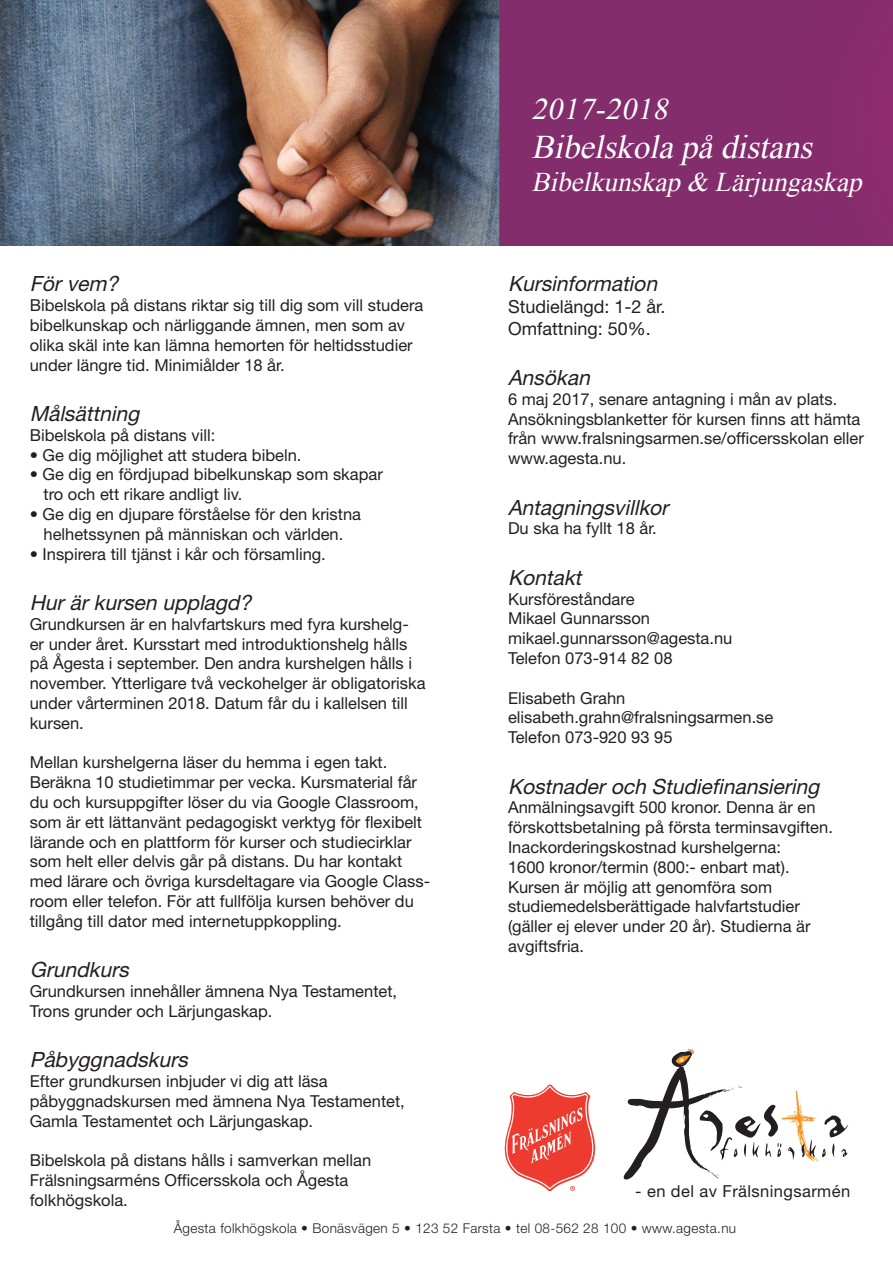
<style>
.page{position:relative;width:893px;height:1263px;background:#fff}
.page>*{position:absolute;margin:0;border:0;box-sizing:border-box;transform-origin:0 0}
.t1{font:italic 33px "Times New Roman";color:#fff}
.t2{font:italic 30px "Times New Roman";color:#fff}
.t3{font:italic 27px "Times New Roman";color:#fff}
.t4{font:italic 21px "Helvetica Neue LT Std";color:#231f20}
.t5{font:18px/21.6px "Helvetica Neue LT Std";color:#231f20}
.t6{font:16.5px/19.8px "Helvetica Neue LT Std";color:#231f20}
.t7{font:16.5px "Helvetica Neue LT Std";letter-spacing:.025em;color:#231f20}
.t8{font:300 13.5px "Helvetica Neue LT Std";letter-spacing:.025em;color:#231f20}
</style>
<div class="page">
<svg style="left:505px;top:1085px;width:90px;height:106px"></svg>
<svg style="left:624px;top:1049px;width:224px;height:131px"></svg>
<img style="left:0;top:0;width:893px;height:245px">
<p class="t4" style="left:30px;top:271px;width:95px">Förvem?</p>
<p class="t6" style="left:30px;top:295px;width:395px">Bibelskola på distans riktar sig till dig som vill studera bibelkunskap och närliggande ämnen, men som av olika skäl inte kan lämna hemorten för heltidsstudier under längre tid. Minimiålder 18 år.</p>
<p class="t4" style="left:30px;top:401px;width:116px">Målsättning</p>
<p class="t6" style="left:30px;top:425px;width:187px">Bibelskola på distans vill:</p>
<p class="t6" style="left:30px;top:445px;width:273px">• Ge dig möjlighet att studera bibeln.</p>
<p class="t6" style="left:44px;top:464px;width:341px;text-indent:-14px">• Ge dig en fördjupad bibelkunskap som skapar tro och ett rikare andligt liv.</p>
<p class="t6" style="left:30px;top:504px;width:333px;text-align:center">• Ge dig en djupare förståelse för den kristna helhetssynen på människan och världen.</p>
<p class="t6" style="left:30px;top:544px;width:298px">• Inspirera till tjänst i kår och församling.</p>
<p class="t4" style="left:30px;top:590px;width:228px">Hurärkursen upplagd?</p>
<p class="t6" style="left:30px;top:614px;width:397px">Grundkursen är en halvfartskurs med fyra kurshelg&shy;er under året. Kursstart med introduktionshelg hålls på Ågesta i september. Den andra kurshelgen hålls i november. Ytterligare två veckohelger är obligatoriska under vårterminen 2018. Datum får du i kallelsen till kursen.</p>
<p class="t6" style="left:30px;top:752px;width:402px">Mellan kurshelgerna läser du hemma i egen takt.<br>Beräkna 10 studietimmar per vecka. Kursmaterial får du och kursuppgifter löser du via Google Classroom, som är ett lättanvänt pedagogiskt verktyg för flexibelt lärande och en plattform för kurser och studiecirklar som helt eller delvis går på distans. Du har kontakt med lärare och övriga kursdeltagare via Google Class&shy;room eller telefon. För att fullfölja kursen behöver du tillgång till dator med internetuppkoppling.</p>
<p class="t4" style="left:30px;top:957px;width:106px">Grundkurs</p>
<p class="t6" style="left:30px;top:981px;width:369px">Grundkursen innehåller ämnena Nya Testamentet,<br>Trons grunder och Lärjungaskap.</p>
<p class="t4" style="left:30px;top:1047px;width:165px">Påbyggnadskurs</p>
<p class="t6" style="left:30px;top:1071px;width:377px">Efter grundkursen inbjuder vi dig att läsa påbyggnadskursen med ämnena Nya Testamentet,<br>Gamla Testamentet och Lärjungaskap.</p>
<p class="t6" style="left:30px;top:1150px;width:343px">Bibelskola på distans hålls i samverkan mellan<br>Frälsningsarméns Officersskola och Ågesta folkhögskola.</p>
<h2 class="t2" style="left:531px;top:88px;width:146px">2017-2018</h2>
<h1 class="t1" style="left:531px;top:125px;width:291px">Bibelskolapådistans</h1>
<h3 class="t3" style="left:531px;top:163px;width:339px">Bibelkunskap&amp; Lärjungaskap</h3>
<p class="t4" style="left:508px;top:271px;width:156px">Kursinformation</p>
<p class="t5" style="left:508px;top:296px;width:159px">Studielängd: 1-2 år.<br>Omfattning: 50%.</p>
<p class="t4" style="left:508px;top:365px;width:88px">Ansökan</p>
<p class="t6" style="left:508px;top:389px;width:357px">6 maj 2017, senare antagning i mån av plats.<br>Ansökningsblanketter för kursen finns att hämta från www.fralsningsarmen.se/officersskolan eller www.agesta.nu.</p>
<p class="t4" style="left:508px;top:495px;width:167px">Antagningsvillkor</p>
<p class="t6" style="left:508px;top:518px;width:150px">Du ska ha fyllt 18 år.</p>
<p class="t4" style="left:508px;top:565px;width:80px">Kontakt</p>
<p class="t6" style="left:508px;top:589px;width:226px">Kursföreståndare<br>Mikael Gunnarsson mikael.gunnarsson@agesta.nu<br>Telefon 073-914 82 08</p>
<p class="t6" style="left:508px;top:688px;width:267px">Elisabeth Grahn elisabeth.grahn@fralsningsarmen.se<br>Telefon 073-920 93 95</p>
<p class="t4" style="left:508px;top:774px;width:318px">Kostnaderoch Studiefinansiering</p>
<p class="t6" style="left:508px;top:797px;width:326px">Anmälningsavgift 500 kronor. Denna är en förskottsbetalning på första terminsavgiften.<br>Inackorderingskostnad kurshelgerna:<br>1600 kronor/termin (800:- enbart mat).<br>Kursen är möjlig att genomföra som studiemedelsberättigade halvfartstudier (gäller ej elever under 20 år). Studierna är avgiftsfria.</p>
<p class="t7" style="left:635px;top:1181px;width:216px">- en del av Frälsningsarmén</p>
<p class="t8" style="left:174px;top:1220px;width:564px">Ågesta folkhögskola • Bonäsvägen 5 • 123 52 Farsta • tel 08-562 28 100 • www.agesta.nu</p>
</div>
